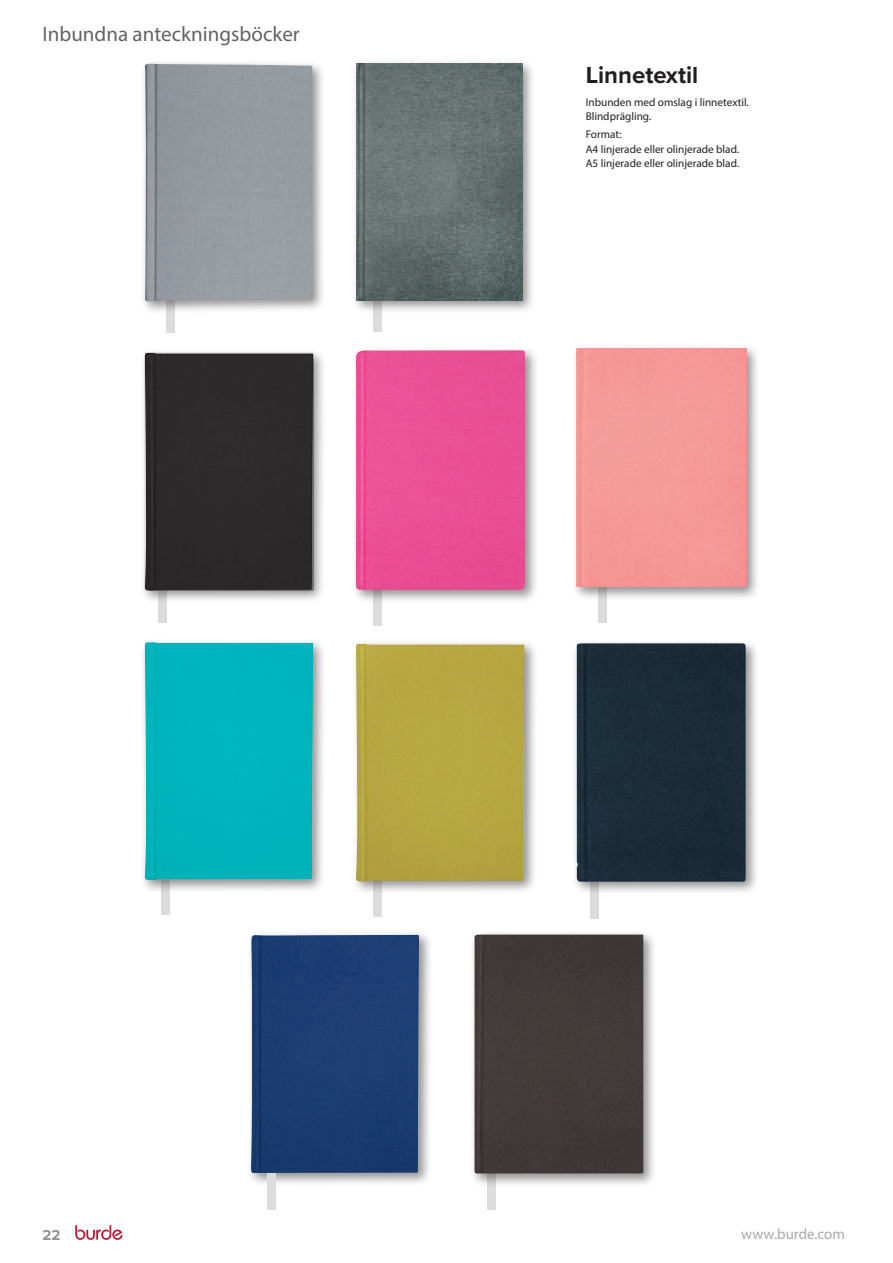
<style>
.page{position:relative;width:893px;height:1263px;background:#fff}
.page>*{position:absolute;margin:0;border:0;box-sizing:border-box;transform-origin:0 0}
.t1{font:700 24px "Proxima Nova";color:#231f20}
.t2{font:21px "Myriad Pro";color:#636366}
.t3{font:15px "Myriad Pro";color:#a8a9ad}
.t4{font:700 15px "Proxima Nova";color:#919295}
.t5{font:11.25px/14.2px "Myriad Pro";color:#231f20}
</style>
<div class="page">
<svg style="left:75px;top:1225px;width:48px;height:15px"></svg>
<div style="left:590px;top:882px;width:8px;height:36px;background:#dcddda"></div>
<div style="left:572px;top:638px;width:187px;height:257px;background:#231f20;opacity:.5"></div>
<div style="left:577px;top:643px;width:169px;height:239px;background:#1b2c39"></div>
<div style="left:373px;top:880px;width:8px;height:36px;background:#dcddda"></div>
<div style="left:351px;top:639px;width:187px;height:256px;background:#231f20;opacity:.5"></div>
<div style="left:356px;top:644px;width:168px;height:237px;background:#b6a741"></div>
<div style="left:162px;top:878px;width:8px;height:37px;background:#dcddda"></div>
<div style="left:140px;top:637px;width:187px;height:256px;background:#231f20;opacity:.5"></div>
<div style="left:145px;top:642px;width:168px;height:238px;background:#00b4bd"></div>
<div style="left:246px;top:930px;width:187px;height:256px;background:#231f20;opacity:.5"></div>
<img style="left:251px;top:935px;width:168px;height:238px">
<div style="left:268px;top:1173px;width:8px;height:36px;background:#dcddda"></div>
<div style="left:488px;top:1173px;width:8px;height:36px;background:#dcddda"></div>
<div style="left:469px;top:929px;width:188px;height:258px;background:#231f20;opacity:.5"></div>
<div style="left:474px;top:934px;width:169px;height:239px;background:#423a38"></div>
<div style="left:373px;top:589px;width:9px;height:36px;background:#dcddda"></div>
<div style="left:351px;top:345px;width:187px;height:258px;background:#231f20;opacity:.5"></div>
<div style="left:356px;top:350px;width:169px;height:240px;background:#eb4f94"></div>
<div style="left:158px;top:586px;width:8px;height:36px;background:#dcddda"></div>
<div style="left:140px;top:348px;width:187px;height:256px;background:#231f20;opacity:.5"></div>
<div style="left:145px;top:353px;width:168px;height:238px;background:#2c2a2b"></div>
<div style="left:598px;top:587px;width:8px;height:36px;background:#dcddda"></div>
<div style="left:572px;top:343px;width:188px;height:257px;background:#231f20;opacity:.5"></div>
<div style="left:577px;top:348px;width:169px;height:239px;background:#f59998"></div>
<div style="left:373px;top:296px;width:8px;height:36px;background:#dcddda"></div>
<div style="left:351px;top:59px;width:185px;height:255px;background:#231f20;opacity:.5"></div>
<img style="left:356px;top:64px;width:166px;height:236px">
<div style="left:166px;top:296px;width:8px;height:37px;background:#dcddda"></div>
<div style="left:140px;top:59px;width:186px;height:256px;background:#231f20;opacity:.5"></div>
<div style="left:145px;top:64px;width:168px;height:237px;background:#959ba1"></div>
<h2 class="t2" style="left:43px;top:21px;width:259px">Inbundna anteckningsböcker</h2>
<h1 class="t1" style="left:586px;top:57px;width:114px">Linnetextil</h1>
<p class="t5" style="left:586px;top:94px;width:165px">Inbunden med omslag i linnetextil.<br>Blindprägling.</p>
<p class="t5" style="left:586px;top:127px;width:155px">Format:<br>A4 linjerade eller olinjerade blad.<br>A5 linjerade eller olinjerade blad.</p>
<h3 class="t4" style="left:43px;top:1223px;width:19px">22</h3>
<h3 class="t3" style="left:741px;top:1225px;width:105px">www.burde.com</h3>
</div>
